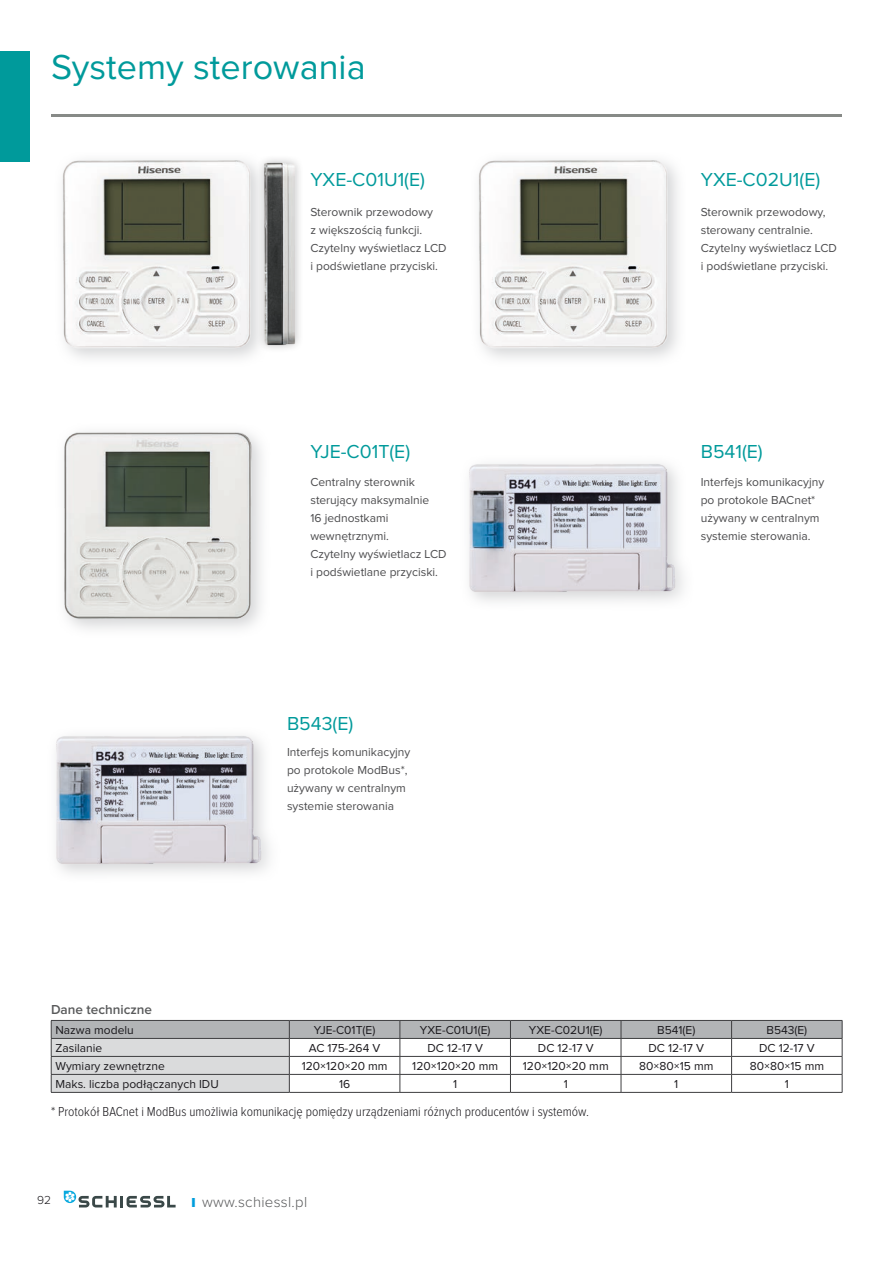
<style>
.page{position:relative;width:893px;height:1263px;background:#fff}
.page>*{position:absolute;margin:0;border:0;box-sizing:border-box;transform-origin:0 0}
.t1{font:36px "Proxima Nova";color:#009a9b}
.t2{font:19.5px "Proxima Nova";color:#009a9b}
.t3{font:300 15px "Proxima Nova";letter-spacing:.02em;color:#595a5b}
.t4{font:300 13.5px "Proxima Nova Cond";color:#1a181c}
.t5{font:600 13.5px "Proxima Nova";color:#595a5b}
.t6{font:12px/18px "Proxima Nova";color:#4c4c4e}
.t7{font:12px "Proxima Nova";color:#1a181c}
.t8{font:300 12px "Proxima Nova";color:#1a181c}
.s1{font-weight:900;font-size:13.5px;color:#009ddc}
</style>
<div class="page">
<div style="left:0;top:51px;width:30px;height:111px;background:#009a9b"></div>
<svg style="left:64px;top:1191px;width:112px;height:16px"></svg>
<img style="left:270px;top:159px;width:29px;height:190px">
<svg style="left:51px;top:1020px;width:792px;height:72px"></svg>
<hr style="left:51px;top:1092px;width:238px;height:1px;background:#3e3e40">
<hr style="left:289px;top:1092px;width:111px;height:1px;background:#3e3e40">
<hr style="left:400px;top:1092px;width:110px;height:1px;background:#3e3e40">
<hr style="left:510px;top:1092px;width:111px;height:1px;background:#3e3e40">
<hr style="left:621px;top:1092px;width:111px;height:1px;background:#3e3e40">
<hr style="left:732px;top:1092px;width:110px;height:1px;background:#3e3e40">
<hr style="left:51px;top:115px;width:791px;height:2px;background:#878a87">
<img style="left:64px;top:432px;width:198px;height:198px">
<div style="left:53px;top:151px;width:217px;height:217px;background:#c7c8ca;opacity:.75"></div>
<img style="left:53px;top:151px;width:211px;height:209px">
<img style="left:478px;top:160px;width:200px;height:199px">
<div style="left:461px;top:454px;width:233px;height:157px;background:#c7c8ca;opacity:.75"></div>
<img style="left:465px;top:459px;width:212px;height:136px">
<div style="left:47px;top:726px;width:234px;height:157px;background:#c7c8ca;opacity:.75"></div>
<img style="left:51px;top:731px;width:213px;height:136px">
<h1 class="t1" style="left:51px;top:51px;width:316px">Systemy sterowania</h1>
<h2 class="t2" style="left:310px;top:170px;width:116px">YXE-C01U1(E)</h2>
<p class="t6" style="left:310px;top:204px;width:138px">Sterownik przewodowy<br>z większością funkcji.<br>Czytelny wyświetlacz LCD i podświetlane przyciski.</p>
<h2 class="t2" style="left:310px;top:442px;width:101px">YJE-C01T(E)</h2>
<p class="t6" style="left:310px;top:474px;width:138px">Centralny sterownik sterujący maksymalnie<br>16 jednostkami wewnętrznymi.<br>Czytelny wyświetlacz LCD i podświetlane przyciski.</p>
<h2 class="t2" style="left:287px;top:714px;width:68px">B543(E)</h2>
<p class="t6" style="left:287px;top:744px;width:125px">Interfejs komunikacyjny po protokole ModBus*, używany w centralnym systemie sterowania</p>
<h2 class="t2" style="left:701px;top:170px;width:121px">YXE-C02U1(E)</h2>
<p class="t6" style="left:701px;top:204px;width:138px">Sterownik przewodowy, sterowany centralnie.<br>Czytelny wyświetlacz LCD i podświetlane przyciski.</p>
<h2 class="t2" style="left:701px;top:442px;width:64px">B541(E)</h2>
<p class="t6" style="left:701px;top:474px;width:125px">Interfejs komunikacyjny po protokole BACnet* używany w centralnym systemie sterowania.</p>
<p class="t5" style="left:51px;top:1003px;width:102px">Dane techniczne</p>
<p class="t7" style="left:55px;top:1025px;width:80px">Nazwa modelu</p>
<p class="t7" style="left:314px;top:1025px;width:63px">YJE-C01T(E)</p>
<p class="t7" style="left:420px;top:1025px;width:72px">YXE-C01U1(E)</p>
<p class="t7" style="left:529px;top:1025px;width:75px">YXE-C02U1(E)</p>
<p class="t7" style="left:657px;top:1025px;width:40px">B541(E)</p>
<p class="t7" style="left:766px;top:1025px;width:42px">B543(E)</p>
<p class="t7" style="left:55px;top:1043px;width:48px">Zasilanie</p>
<p class="t7" style="left:309px;top:1043px;width:73px">AC 175-264 V</p>
<p class="t7" style="left:427px;top:1043px;width:57px">DC 12-17 V</p>
<p class="t7" style="left:538px;top:1043px;width:57px">DC 12-17 V</p>
<p class="t7" style="left:648px;top:1043px;width:57px">DC 12-17 V</p>
<p class="t7" style="left:759px;top:1043px;width:57px">DC 12-17 V</p>
<p class="t7" style="left:55px;top:1061px;width:111px">Wymiary zewnętrzne</p>
<p class="t7" style="left:302px;top:1061px;width:87px">120×120×20 mm</p>
<p class="t7" style="left:412px;top:1061px;width:87px">120×120×20 mm</p>
<p class="t7" style="left:523px;top:1061px;width:87px">120×120×20 mm</p>
<p class="t7" style="left:639px;top:1061px;width:76px">80×80×15 mm</p>
<p class="t7" style="left:750px;top:1061px;width:76px">80×80×15 mm</p>
<p class="t7" style="left:56px;top:1079px;width:165px">Maks. liczba podłączanych IDU</p>
<p class="t7" style="left:339px;top:1079px;width:13px">16</p>
<p class="t7" style="left:453px;top:1079px;width:6px">1</p>
<p class="t7" style="left:564px;top:1079px;width:6px">1</p>
<p class="t7" style="left:674px;top:1079px;width:6px">1</p>
<p class="t7" style="left:785px;top:1079px;width:6px">1</p>
<p class="t4" style="left:51px;top:1106px;width:539px">* Protokół BACnet i ModBus umożliwia komunikację pomiędzy urządzeniami różnych producentów i systemów.</p>
<p class="t8" style="left:37px;top:1195px;width:15px">92</p>
<p class="t3" style="left:191px;top:1195px;width:117px"><span class="s1">I</span> www.schiessl.pl</p>
</div>
